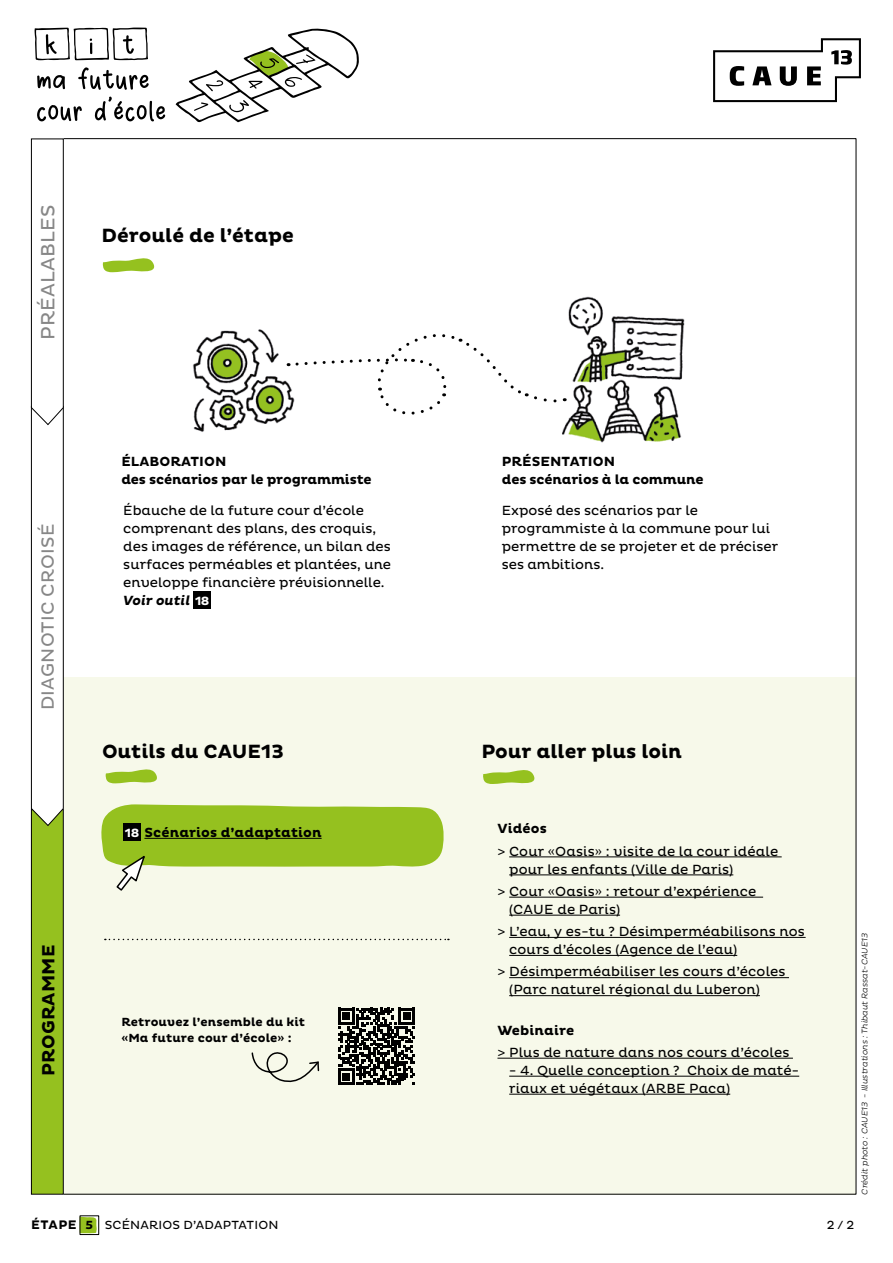
<style>
.page{position:relative;width:893px;height:1263px;background:#fff}
.page>*{position:absolute;margin:0;border:0;box-sizing:border-box;transform-origin:0 0}
.t1{font:700 19.5px "Pluto";color:#000}
.t2{font:19.5px "Pluto";letter-spacing:.015em;color:#878787}
.t3{font:18px "Pluto";letter-spacing:.015em;color:#878787}
.t4{font:700 18px "Pluto";letter-spacing:.015em;color:#000}
.t5{font:13.5px/18px "Pluto";color:#000}
.t6{font:700 13.5px/18px "Pluto";color:#000}
.t7{font:700 12px/16.5px "Pluto";letter-spacing:.01em;color:#000}
.t8{font:12px "Pluto";letter-spacing:.015em;color:#000}
.t9{font:italic 300 8.25px "Pluto";color:#000}
.s1{font-weight:700;font-style:italic}
.s2{font-weight:700;font-size:12.15px;color:#fff}
.s3{font-size:12.15px;color:#fff}
.s4{font-weight:700;font-size:12.6px}
.s5{font-weight:700}
</style>
<div class="page">
<img style="left:193px;top:329px;width:95px;height:103px">
<div style="left:194px;top:592px;width:17px;height:17px;background:#000"></div>
<svg style="left:102px;top:258px;width:53px;height:15px"></svg>
<div style="left:64px;top:677px;width:792px;height:517px;background:#f7f9ea"></div>
<svg style="left:105px;top:769px;width:52px;height:15px"></svg>
<svg style="left:101px;top:804px;width:343px;height:87px"></svg>
<svg style="left:483px;top:770px;width:52px;height:14px"></svg>
<svg style="left:105px;top:939px;width:344px;height:1px"></svg>
<hr style="left:509px;top:856px;width:273px;height:1px;background:#000">
<hr style="left:509px;top:874px;width:224px;height:1px;background:#000">
<hr style="left:509px;top:897px;width:254px;height:1px;background:#000">
<hr style="left:509px;top:915px;width:111px;height:1px;background:#000">
<hr style="left:509px;top:937px;width:297px;height:1px;background:#000">
<hr style="left:509px;top:955px;width:228px;height:1px;background:#000">
<hr style="left:509px;top:977px;width:280px;height:1px;background:#000">
<hr style="left:509px;top:995px;width:251px;height:1px;background:#000">
<hr style="left:497px;top:1058px;width:296px;height:1px;background:#000">
<hr style="left:509px;top:1076px;width:290px;height:1px;background:#000">
<hr style="left:509px;top:1094px;width:221px;height:1px;background:#000">
<svg style="left:338px;top:1008px;width:77px;height:77px"></svg>
<svg style="left:251px;top:1052px;width:69px;height:31px"></svg>
<img style="left:562px;top:296px;width:123px;height:147px">
<svg style="left:288px;top:326px;width:288px;height:94px"></svg>
<svg style="left:713px;top:38px;width:148px;height:64px"></svg>
<div style="left:31px;top:809px;width:32px;height:385px;background:#95c11f"></div>
<div style="left:31px;top:809px;width:33px;height:385px;border:1px solid #000"></div>
<svg style="left:31px;top:138px;width:33px;height:688px"></svg>
<svg style="left:37px;top:105px;width:45px;height:16px"></svg>
<svg style="left:95px;top:96px;width:70px;height:25px"></svg>
<svg style="left:37px;top:75px;width:28px;height:14px"></svg>
<svg style="left:78px;top:67px;width:71px;height:23px"></svg>
<svg style="left:35px;top:28px;width:113px;height:32px"></svg>
<svg style="left:176px;top:28px;width:183px;height:94px"></svg>
<svg style="left:82px;top:1217px;width:15px;height:16px"></svg>
<div style="left:80px;top:1215px;width:19px;height:20px;border:1px solid #000"></div>
<h1 class="t2" style="left:37px;top:340px;width:137px;rotate:-90deg">PRÉALABLES</h1>
<h2 class="t3" style="left:38px;top:710px;width:188px;rotate:-90deg">DIAGNOTIC CROISÉ</h2>
<h2 class="t4" style="left:38px;top:1076px;width:133px;rotate:-90deg">PROGRAMME</h2>
<h1 class="t1" style="left:102px;top:224px;width:194px">Déroulé de l’étape</h1>
<p class="t6" style="left:121px;top:453px;width:252px">ÉLABORATION<br>des scénarios par le programmiste</p>
<p class="t6" style="left:502px;top:453px;width:204px">PRÉSENTATION<br>des scénarios à la commune</p>
<p class="t5" style="left:123px;top:502px;width:269px">Ébauche de la future cour d’école comprenant des plans, des croquis, des images de référence, un bilan des surfaces perméables et plantées, une enveloppe financière prévisionnelle.<br><span class="s1">Voir outil</span> <span class="s2">18</span></p>
<p class="t5" style="left:502px;top:502px;width:278px">Exposé des scénarios par le programmiste à la commune pour lui permettre de se projeter et de préciser ses ambitions.</p>
<h1 class="t1" style="left:102px;top:740px;width:183px">Outils du CAUE13</h1>
<h1 class="t1" style="left:481px;top:740px;width:202px">Pour aller plus loin</h1>
<p class="t6" style="left:125px;top:824px;width:198px"><span class="s3">18</span> Scénarios d’adaptation</p>
<p class="t7" style="left:121px;top:1014px;width:185px">Retrouvez l’ensemble du kit «Ma future cour d’école» :</p>
<p class="t6" style="left:497px;top:820px;width:51px">Vidéos</p>
<p class="t5" style="left:509px;top:842px;width:271px;text-indent:-12px">&gt; Cour «Oasis» : visite de la cour idéale pour les enfants (Ville de Paris)</p>
<p class="t5" style="left:509px;top:882px;width:249px;text-indent:-12px">&gt; Cour «Oasis» : retour d’expérience (CAUE de Paris)</p>
<p class="t5" style="left:509px;top:923px;width:297px;text-indent:-12px">&gt; L’eau, y es-tu ? Désimperméabilisons nos cours d’écoles (Agence de l’eau)</p>
<p class="t5" style="left:509px;top:963px;width:278px;text-indent:-12px">&gt; Désimperméabiliser les cours d’écoles (Parc naturel régional du Luberon)</p>
<p class="t6" style="left:497px;top:1021px;width:78px">Webinaire</p>
<p class="t5" style="left:497px;top:1043px;width:294px">&gt; Plus de nature dans nos cours d’écoles</p>
<p class="t5" style="left:509px;top:1061px;width:292px">- 4. Quelle conception ? Choix de maté&shy;riaux et végétaux (ARBE Paca)</p>
<p class="t9" style="left:860px;top:1194px;width:263px;rotate:-90deg">Crédit photo : CAUE13 - Illustrations : Thibaut Rassat-CAUE13</p>
<p class="t8" style="left:31px;top:1218px;width:249px"><span class="s4">ÉTAPE</span> <span class="s5">5</span> SCÉNARIOS D’ADAPTATION</p>
<p class="t8" style="left:827px;top:1218px;width:29px">2 / 2</p>
</div>
